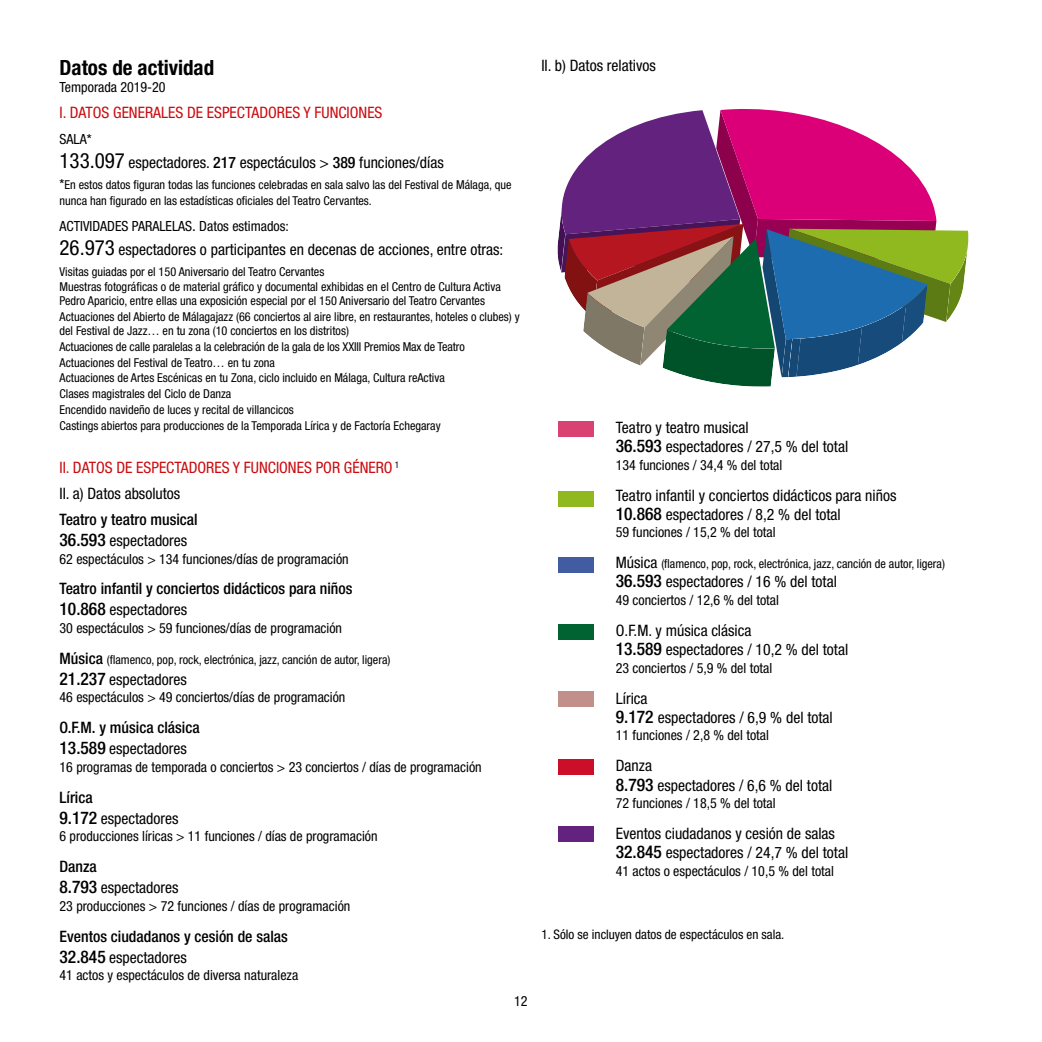
<style>
.page{position:relative;width:1042px;height:1042px;background:#fff}
.page>*{position:absolute;margin:0;border:0;box-sizing:border-box;transform-origin:0 0}
.t1{font:700 condensed 21px "Helvetica Neue LT Std";color:#000}
.t2{font:condensed 15.75px/19.2px "Helvetica Neue LT Std";color:#000}
.t3{font:500 condensed 15.75px/21px "Helvetica Neue LT Std";color:#000}
.t4{font:condensed 15.75px/25.9px "Helvetica Neue LT Std";color:#cb0b0f}
.t5{font:condensed 14px "Helvetica Neue LT Std";color:#000}
.t6{font:condensed 13.12px "Helvetica Neue LT Std";color:#000}
.t7{font:condensed 12.25px/15.8px "Helvetica Neue LT Std";color:#000}
.s1{font-size:21px}
.s2{font-weight:500}
.s3{font-size:14px}
.s4{font-size:15.75px}
.s5{color:#000}
.s6{font-size:17.5px}
.s7{font-weight:400}
.s8{font-weight:500;font-size:15.75px}
.s9{font-weight:500;font-size:17.5px}
</style>
<div class="page">
<div style="left:558px;top:421px;width:35px;height:16px;background:#db4274"></div>
<div style="left:558px;top:491px;width:35px;height:16px;background:#8fb91e"></div>
<div style="left:558px;top:557px;width:35px;height:16px;background:#415ca1"></div>
<div style="left:558px;top:624px;width:35px;height:16px;background:#006331"></div>
<div style="left:558px;top:691px;width:35px;height:16px;background:#c2908a"></div>
<div style="left:558px;top:759px;width:35px;height:16px;background:#cb0f29"></div>
<div style="left:558px;top:826px;width:35px;height:16px;background:#62227d"></div>
<svg style="left:557px;top:108px;width:412px;height:278px"></svg>
<h1 class="t1" style="left:60px;top:54px;width:156px">Datos de actividad</h1>
<p class="t5" style="left:60px;top:79px;width:108px">Temporada 2019-20</p>
<p class="t4" style="left:60px;top:99px;width:324px">I. DATOS GENERALES DE ESPECTADORES Y FUNCIONES</p>
<p class="t5" style="left:60px;top:131px;width:34px">SALA*</p>
<p class="t2" style="left:60px;top:153px;width:386px"><span class="s1">133.097</span> espectadores. <span class="s2">217</span> espectáculos &gt; <span class="s2">389</span> funciones/días</p>
<p class="t7" style="left:60px;top:177px;width:453px"><span class="s3">*</span>En estos datos figuran todas las funciones celebradas en sala salvo las del Festival de Málaga, que nunca han figurado en las estadísticas oficiales del Teatro Cervantes.</p>
<p class="t5" style="left:60px;top:218px;width:231px">ACTIVIDADES PARALELAS<span class="s4">.</span> Datos estimados:</p>
<p class="t2" style="left:60px;top:239px;width:445px"><span class="s1">26.973</span> espectadores o participantes en decenas de acciones, entre otras:</p>
<p class="t7" style="left:60px;top:263px;width:443px">Visitas guiadas por el 150 Aniversario del Teatro Cervantes<br>Muestras fotográficas o de material gráfico y documental exhibidas en el Centro de Cultura Activa</p>
<p class="t7" style="left:60px;top:293px;width:462px">Pedro Aparicio, entre ellas una exposición especial por el 150 Aniversario del Teatro Cervantes<br>Actuaciones del Abierto de Málagajazz (66 conciertos al aire libre, en restaurantes, hoteles o clubes) y</p>
<p class="t7" style="left:60px;top:323px;width:407px">del Festival de Jazz… en tu zona (10 conciertos en los distritos)<br>Actuaciones de calle paralelas a la celebración de la gala de los XXIII Premios Max de Teatro Actuaciones del Festival de Teatro… en tu zona<br>Actuaciones de Artes Escénicas en tu Zona, ciclo incluido en Málaga, Cultura reActiva Clases magistrales del Ciclo de Danza<br>Encendido navideño de luces y recital de villancicos<br>Castings abiertos para producciones de la Temporada Lírica y de Factoría Echegaray</p>
<p class="t4" style="left:60px;top:454px;width:341px">II. DATOS DE ESPECTADORES Y FUNCIONES POR GÉNERO <sup>1<br></sup><span class="s5">II. a) Datos absolutos</span></p>
<p class="t3" style="left:60px;top:509px;width:140px">Teatro y teatro musical<br><span class="s6">36.593</span> <span class="s7">espectadores</span></p>
<p class="t5" style="left:60px;top:550px;width:291px">62 espectáculos &gt; 134 funciones/días de programación</p>
<p class="t3" style="left:60px;top:578px;width:294px">Teatro infantil y conciertos didácticos para niños<br><span class="s6">10.868</span> <span class="s7">espectadores</span></p>
<p class="t5" style="left:60px;top:620px;width:284px">30 espectáculos &gt; 59 funciones/días de programación</p>
<p class="t7" style="left:60px;top:651px;width:332px"><span class="s8">Música</span> (flamenco, pop, rock, electrónica, jazz, canción de autor, ligera)</p>
<p class="t2" style="left:60px;top:669px;width:129px"><span class="s9">21.237</span> espectadores</p>
<p class="t5" style="left:60px;top:689px;width:287px">46 espectáculos &gt; 49 conciertos/días de programación</p>
<p class="t3" style="left:60px;top:717px;width:142px">O.F.M. y música clásica<br><span class="s6">13.589</span> <span class="s7">espectadores</span></p>
<p class="t5" style="left:60px;top:759px;width:424px">16 programas de temporada o conciertos &gt; 23 conciertos / días de programación</p>
<p class="t2" style="left:60px;top:786px;width:120px;line-height:21px"><span class="s2">Lírica<br></span><span class="s9">9.172</span> espectadores</p>
<p class="t5" style="left:60px;top:828px;width:319px">6 producciones líricas &gt; 11 funciones / días de programación</p>
<p class="t2" style="left:60px;top:856px;width:120px;line-height:21px"><span class="s2">Danza<br></span><span class="s9">8.793</span> espectadores</p>
<p class="t5" style="left:60px;top:897px;width:292px">23 producciones &gt; 72 funciones / días de programación</p>
<p class="t3" style="left:60px;top:925px;width:230px">Eventos ciudadanos y cesión de salas<br><span class="s6">32.845</span> <span class="s7">espectadores</span></p>
<p class="t5" style="left:60px;top:967px;width:240px">41 actos y espectáculos de diversa naturaleza</p>
<p class="t5" style="left:514px;top:992px;width:15px">12</p>
<p class="t2" style="left:541px;top:55px;width:116px">II. b) Datos relativos</p>
<p class="t2" style="left:616px;top:417px;width:234px">Teatro y teatro musical<br><span class="s9">36.593</span> espectadores / 27,5 % del total</p>
<p class="t5" style="left:616px;top:456px;width:168px">134 funciones / 34,4 % del total</p>
<p class="t2" style="left:616px;top:485px;width:282px">Teatro infantil y conciertos didácticos para niños<br><span class="s9">10.868</span> espectadores / 8,2 % del total</p>
<p class="t5" style="left:616px;top:524px;width:161px">59 funciones / 15,2 % del total</p>
<p class="t7" style="left:616px;top:556px;width:331px"><span class="s4">Música</span> (flamenco, pop, rock, electrónica, jazz, canción de autor, ligera)</p>
<p class="t2" style="left:616px;top:572px;width:223px"><span class="s9">36.593</span> espectadores / 16 % del total</p>
<p class="t5" style="left:616px;top:592px;width:165px">49 conciertos / 12,6 % del total</p>
<p class="t2" style="left:616px;top:620px;width:234px">O.F.M. y música clásica<br><span class="s9">13.589</span> espectadores / 10,2 % del total</p>
<p class="t5" style="left:616px;top:659px;width:158px">23 conciertos / 5,9 % del total</p>
<p class="t2" style="left:616px;top:688px;width:218px">Lírica<br><span class="s9">9.172</span> espectadores / 6,9 % del total</p>
<p class="t5" style="left:616px;top:727px;width:155px">11 funciones / 2,8 % del total</p>
<p class="t2" style="left:616px;top:756px;width:218px">Danza<br><span class="s9">8.793</span> espectadores / 6,6 % del total</p>
<p class="t5" style="left:616px;top:795px;width:161px">72 funciones / 18,5 % del total</p>
<p class="t2" style="left:616px;top:823px;width:234px">Eventos ciudadanos y cesión de salas<br><span class="s9">32.845</span> espectadores / 24,7 % del total</p>
<p class="t5" style="left:616px;top:862px;width:220px">41 actos o espectáculos / 10,5 % del total</p>
<p class="t6" style="left:541px;top:926px;width:244px">1. Sólo se incluyen datos de espectáculos en sala.</p>
</div>
